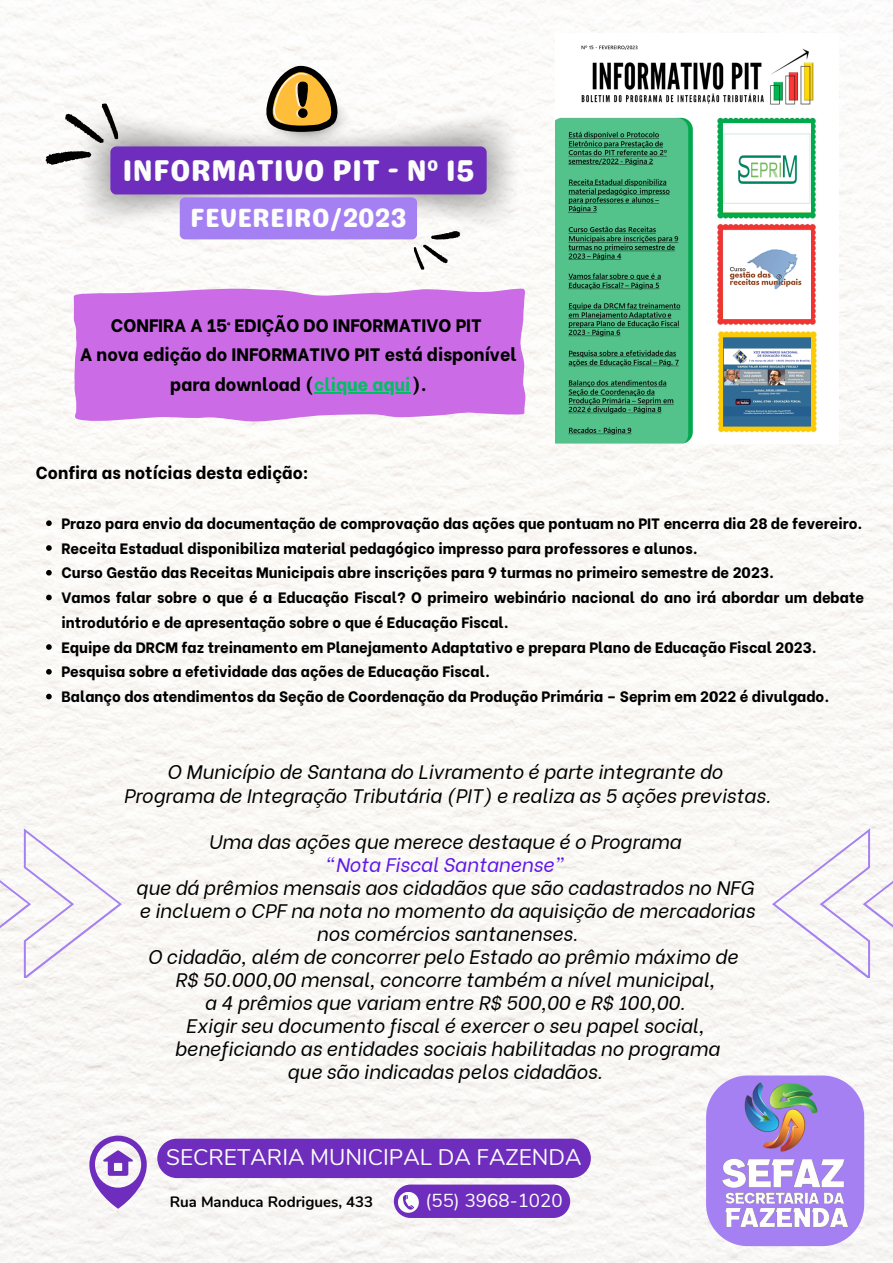
<style>
.page{position:relative;width:893px;height:1263px;background:#fff}
.page>*{position:absolute;margin:0;border:0;box-sizing:border-box;transform-origin:0 0}
.t1{font:30px "Genty Sans";color:#fbfefb}
.t2{font:26.25px "Genty Sans";color:#fbfefb}
.t3{font:22.5px "Nunito";color:#fbfefb}
.t4{font:italic 19.5px/23.1px "Be Vietnam";color:#000;text-align:center}
.t5{font:italic 19.5px "Be Vietnam";color:#5e17eb}
.t6{font:18.75px "Nunito";color:#fbfefb}
.t7{font:800 18px/29.2px "Be Vietnam";color:#000;text-align:center}
.t8{font:800 17.25px "Be Vietnam";color:#000}
.t9{font:800 15px/24.8px "Be Vietnam";color:#000}
.t10{font:700 15px "Nunito";color:#000}
.s1{color:#00bf63}
</style>
<div class="page">
<img style="left:0;top:0;width:893px;height:1263px">
<svg style="left:706px;top:1075px;width:158px;height:171px"></svg>
<svg style="left:89px;top:1135px;width:58px;height:74px"></svg>
<svg style="left:394px;top:1184px;width:176px;height:34px;background:#7d42c3"></svg>
<img style="left:77px;top:107px;width:443px;height:127px">
<svg style="left:257px;top:64px;width:99px;height:82px"></svg>
<div style="left:180px;top:197px;width:237px;height:42px;background:#a480f2;border-radius:5px"></div>
<svg style="left:0;top:828px;width:122px;height:149px"></svg>
<svg style="left:772px;top:828px;width:121px;height:149px"></svg>
<img style="left:556px;top:34px;width:283px;height:409px">
<svg style="left:72px;top:288px;width:454px;height:135px;background:#ce77e7"></svg>
<img style="left:716px;top:1075px;width:134px;height:158px">
<svg style="left:45px;top:151px;width:46px;height:14px"></svg>
<svg style="left:65px;top:103px;width:53px;height:40px"></svg>
<div style="left:157px;top:1139px;width:434px;height:39px;background:#6f2dbd;border-radius:20px"></div>
<svg style="left:46px;top:520px;width:6px;height:6px"></svg>
<svg style="left:46px;top:545px;width:6px;height:6px"></svg>
<svg style="left:46px;top:570px;width:6px;height:5px"></svg>
<svg style="left:46px;top:595px;width:6px;height:5px"></svg>
<svg style="left:46px;top:644px;width:6px;height:6px"></svg>
<svg style="left:46px;top:669px;width:6px;height:6px"></svg>
<svg style="left:46px;top:694px;width:6px;height:5px"></svg>
<div style="left:110px;top:146px;width:376px;height:48px;background:#6f2dbd;border-radius:6px"></div>
<hr style="left:314px;top:392px;width:96px;height:1px;background:#00bf63">
<svg style="left:414px;top:231px;width:46px;height:39px"></svg>
<h1 class="t1" style="left:122px;top:152px;width:354px">INFORMATIVO PIT - Nº 15</h1>
<h2 class="t2" style="left:190px;top:202px;width:218px">FEVEREIRO/2023</h2>
<p class="t7" style="left:80px;top:309px;width:438px">CONFIRA A 15ª EDIÇÃO DO INFORMATIVO PIT<br>A nova edição do INFORMATIVO PIT está disponível para download (<span class="s1">clique aqui</span>).</p>
<p class="t8" style="left:36px;top:458px;width:274px">Confira as notícias desta edição:</p>
<p class="t9" style="left:61px;top:509px;width:804px">Prazo para envio da documentação de comprovação das ações que pontuam no PIT encerra dia 28 de fevereiro.<br>Receita Estadual disponibiliza material pedagógico impresso para professores e alunos.<br>Curso Gestão das Receitas Municipais abre inscrições para 9 turmas no primeiro semestre de 2023.<br>Vamos falar sobre o que é a Educação Fiscal? O primeiro webinário nacional do ano irá abordar um debate introdutório e de apresentação sobre o que é Educação Fiscal.<br>Equipe da DRCM faz treinamento em Planejamento Adaptativo e prepara Plano de Educação Fiscal 2023.<br>Pesquisa sobre a efetividade das ações de Educação Fiscal.<br>Balanço dos atendimentos da Seção de Coordenação da Produção Primária – Seprim em 2022 é divulgado.</p>
<h3 class="t4" style="left:123px;top:759px;width:649px">O Município de Santana do Livramento é parte integrante do<br>Programa de Integração Tributária (PIT) e realiza as 5 ações previstas.</h3>
<h3 class="t4" style="left:208px;top:828px;width:474px">Uma das ações que merece destaque é o Programa</h3>
<h3 class="t5" style="left:324px;top:848px;width:242px">“Nota Fiscal Santanense”</h3>
<p class="t4" style="left:136px;top:874px;width:620px">que dá prêmios mensais aos cidadãos que são cadastrados no NFG e incluem o CPF na nota no momento da aquisição de mercadorias nos comércios santanenses.<br>O cidadão, além de concorrer pelo Estado ao prêmio máximo de<br>R$ 50.000,00 mensal, concorre também a nível municipal,<br>a 4 prêmios que variam entre R$ 500,00 e R$ 100,00.<br>Exigir seu documento fiscal é exercer o seu papel social, beneficiando as entidades sociais habilitadas no programa<br>que são indicadas pelos cidadãos.</p>
<h3 class="t3" style="left:166px;top:1142px;width:417px">SECRETARIA MUNICIPAL DA FAZENDA</h3>
<p class="t10" style="left:170px;top:1191px;width:205px">Rua Manduca Rodrigues, 433</p>
<p class="t6" style="left:425px;top:1188px;width:139px">(55) 3968-1020</p>
</div>
